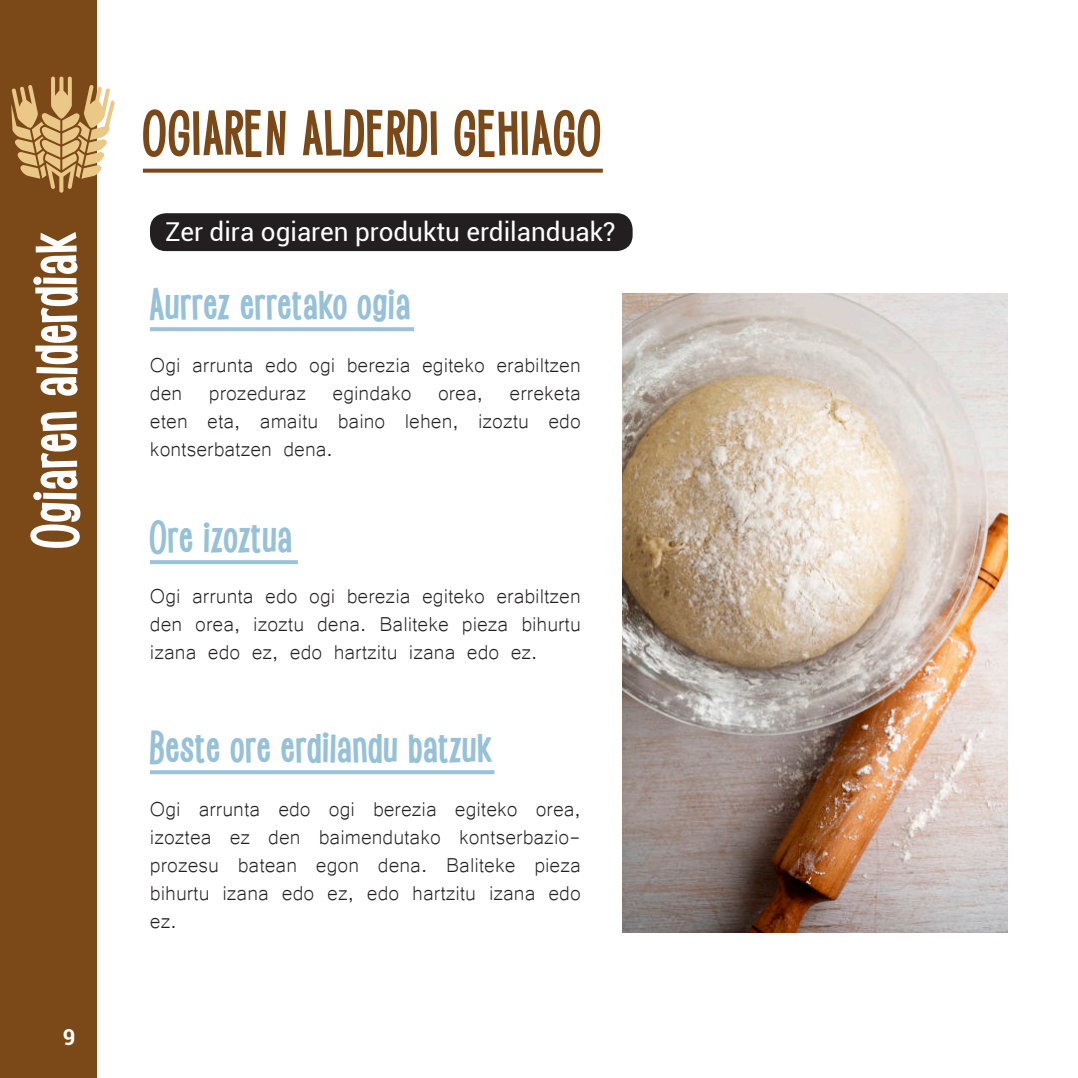
<style>
.page{position:relative;width:1078px;height:1078px;background:#fff}
.page>*{position:absolute;margin:0;border:0;box-sizing:border-box;transform-origin:0 0}
.t1{font:52px "Saker Sans Bold PERSONALUSE";letter-spacing:.04em;color:#fff}
.t2{font:50px "Saker Sans Bold PERSONALUSE";letter-spacing:.05em;color:#7b4818}
.t3{font:36px "Saker Sans Bold PERSONALUSE";letter-spacing:.05em;color:#97c1d7}
.t4{font:26px/28px "Microsoft Yi Baiti";color:#231f20;text-align:justify}
.t5{font:26px "Roboto";color:#fff}
.t6{font:700 22px "Roboto";color:#fff}
</style>
<div class="page">
<div style="left:0;top:0;width:96px;height:1077px;background:#7b4818"></div>
<svg style="left:143px;top:169px;width:459px;height:4px;background:#86572b"></svg>
<svg style="left:11px;top:77px;width:104px;height:116px"></svg>
<div style="left:150px;top:213px;width:482px;height:38px;background:#231f20;border-radius:16px"></div>
<svg style="left:150px;top:327px;width:264px;height:4px"></svg>
<hr style="left:150px;top:560px;width:148px;height:4px;background:#9cc2d9">
<svg style="left:150px;top:770px;width:344px;height:4px"></svg>
<img style="left:622px;top:293px;width:384px;height:639px">
<h1 class="t1" style="left:30px;top:548px;width:317px;rotate:-90deg">Ogiaren alderdiak</h1>
<p class="t6" style="left:63px;top:1027px;width:14px">9</p>
<h2 class="t2" style="left:143px;top:109px;width:459px">OGIAREN ALDERDI GEHIAGO</h2>
<p class="t5" style="left:165px;top:221px;width:452px">Zer dira ogiaren produktu erdilanduak?</p>
<h3 class="t3" style="left:150px;top:287px;width:261px">Aurrez erretako ogia</h3>
<p class="t4" style="left:150px;top:350px;width:432px">Ogi arrunta edo ogi berezia egiteko erabiltzen den prozeduraz egindako orea, erreketa eten eta, amaitu baino lehen, izoztu edo kontserbatzen dena.</p>
<h3 class="t3" style="left:150px;top:519px;width:143px">Ore izoztua</h3>
<p class="t4" style="left:150px;top:581px;width:432px">Ogi arrunta edo ogi berezia egiteko erabiltzen den orea, izoztu dena. Baliteke pieza bihurtu izana edo ez, edo hartzitu izana edo ez.</p>
<h3 class="t3" style="left:150px;top:729px;width:342px">Beste ore erdilandu batzuk</h3>
<p class="t4" style="left:150px;top:794px;width:432px">Ogi arrunta edo ogi berezia egiteko orea, izoztea ez den baimendutako kontserbazio&shy;prozesu batean egon dena. Baliteke pieza bihurtu izana edo ez, edo hartzitu izana edo ez.</p>
</div>
